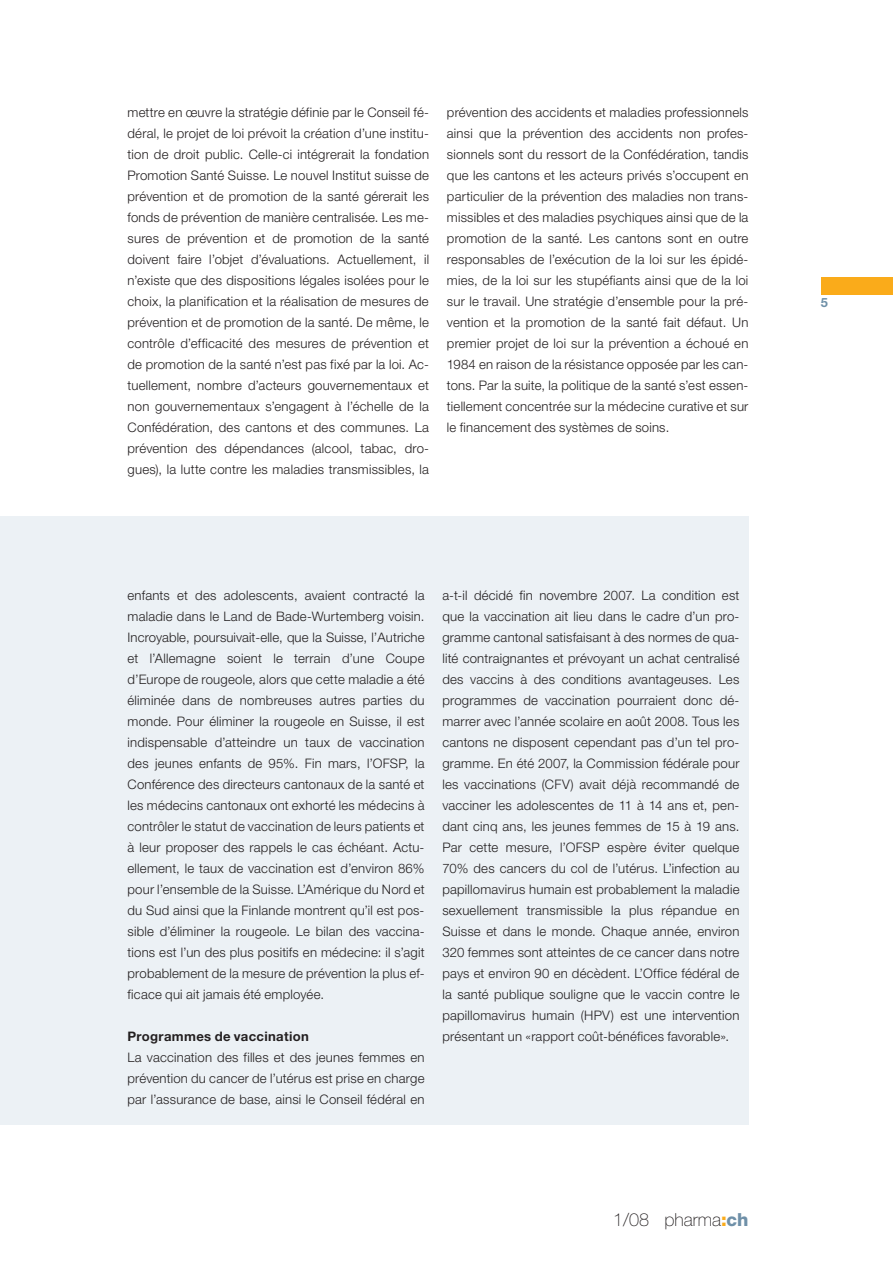
<style>
.page{position:relative;width:893px;height:1263px;background:#fff}
.page>*{position:absolute;margin:0;border:0;box-sizing:border-box;transform-origin:0 0}
.t1{font:100 18px "Helvetica Neue";color:#231f20}
.t2{font:300 13.2px/21px "Helvetica Neue";letter-spacing:.015em;color:#231f20;text-align:justify}
.t3{font:700 13.2px "Helvetica Neue";letter-spacing:.025em;color:#231f20}
.t4{font:700 12.75px "Helvetica Neue";color:#6f90a8}
.s1{font-weight:800;color:#faab1a}
.s2{font-weight:800;color:#6f90a8}
</style>
<div class="page">
<div style="left:821px;top:277px;width:72px;height:17px;background:#faab1a"></div>
<div style="left:0;top:516px;width:748px;height:609px;background:#ecf1f5"></div>
<p class="t2" style="left:128px;top:103px;width:303px">mettre en œuvre la stratégie définie par le Conseil fé&shy;déral, le projet de loi prévoit la création d’une institu&shy;tion de droit public. Celle-ci intégrerait la fondation Promotion Santé Suisse. Le nouvel Institut suisse de prévention et de promotion de la santé gérerait les fonds de prévention de manière centralisée. Les me&shy;sures de prévention et de promotion de la santé doivent faire l’objet d’évaluations. Actuellement, il n’existe que des dispositions légales isolées pour le choix, la planification et la réalisation de mesures de prévention et de promotion de la santé. De même, le contrôle d’efficacité des mesures de prévention et de promotion de la santé n’est pas fixé par la loi. Ac&shy;tuellement, nombre d’acteurs gouvernementaux et non gouvernementaux s’engagent à l’échelle de la Confédération, des cantons et des communes. La prévention des dépendances (alcool, tabac, dro&shy;gues), la lutte contre les maladies transmissibles, la</p>
<p class="t2" style="left:447px;top:103px;width:303px">prévention des accidents et maladies professionnels ainsi que la prévention des accidents non profes&shy;sionnels sont du ressort de la Confédération, tandis que les cantons et les acteurs privés s’occupent en particulier de la prévention des maladies non trans&shy;missibles et des maladies psychiques ainsi que de la promotion de la santé. Les cantons sont en outre responsables de l’exécution de la loi sur les épidé&shy;mies, de la loi sur les stupéfiants ainsi que de la loi sur le travail. Une stratégie d’ensemble pour la pré&shy;vention et la promotion de la santé fait défaut. Un premier projet de loi sur la prévention a échoué en 1984 en raison de la résistance opposée par les can&shy;tons. Par la suite, la politique de la santé s’est essen&shy;tiellement concentrée sur la médecine curative et sur le financement des systèmes de soins.</p>
<p class="t2" style="left:128px;top:586px;width:299px">enfants et des adolescents, avaient contracté la maladie dans le Land de Bade-Wurtemberg voisin.<br>In croyable, poursuivait-elle, que la Suisse, l’Autriche et l’Allemagne soient le terrain d’une Coupe d’Europe de rougeole, alors que cette maladie a été éliminée dans de nombreuses autres parties du monde. Pour éliminer la rougeole en Suisse, il est indispensable d’atteindre un taux de vaccination des jeunes enfants de 95%. Fin mars, l’OFSP, la Conférence des directeurs cantonaux de la santé et les médecins cantonaux ont exhorté les médecins à contrôler le statut de vaccination de leurs patients et à leur proposer des rappels le cas échéant. Actu&shy;ellement, le taux de vaccination est d’environ 86% pour l’ensemble de la Suisse. L’Amérique du Nord et du Sud ainsi que la Finlande montrent qu’il est pos&shy;sible d’éliminer la rougeole. Le bilan des vaccina&shy;tions est l’un des plus positifs en médecine: il s’agit probablement de la mesure de prévention la plus ef&shy;ficace qui ait jamais été employée.</p>
<p class="t3" style="left:128px;top:1032px;width:183px">Programmes de vaccination</p>
<p class="t2" style="left:128px;top:1048px;width:298px">La vaccination des filles et des jeunes femmes en prévention du cancer de l’utérus est prise en charge par l’assurance de base, ainsi le Conseil fédéral en</p>
<p class="t2" style="left:442px;top:586px;width:299px">a-t-il décidé fin novembre 2007. La condition est que la vaccination ait lieu dans le cadre d’un pro&shy;gramme cantonal satisfaisant à des normes de qua&shy;lité contraignantes et prévoyant un achat centralisé des vaccins à des conditions avantageuses. Les programmes de vaccination pourraient donc dé&shy;marrer avec l’année scolaire en août 2008. Tous les cantons ne disposent cependant pas d’un tel pro&shy;gramme. En été 2007, la Commission fédérale pour les vaccinations (CFV) avait déjà recommandé de vacciner les adolescentes de 11 à 14 ans et, pen&shy;dant cinq ans, les jeunes femmes de 15 à 19 ans.<br>Par cette mesure, l’OFSP espère éviter quelque 70% des cancers du col de l’utérus. L’infection au papillomavirus humain est probablement la maladie sexuellement transmissible la plus répandue en Suisse et dans le monde. Chaque année, environ 320 femmes sont atteintes de ce cancer dans notre pays et environ 90 en décèdent. L’Office fédéral de la santé publique souligne que le vaccin contre le papillomavirus humain (HPV) est une intervention présentant un «rapport coût-bénéfices favorable».</p>
<h1 class="t1" style="left:613px;top:1213px;width:137px">1/08 pharma<span class="s1">:</span><span class="s2">ch</span></h1>
<p class="t4" style="left:821px;top:298px;width:9px">5</p>
</div>
